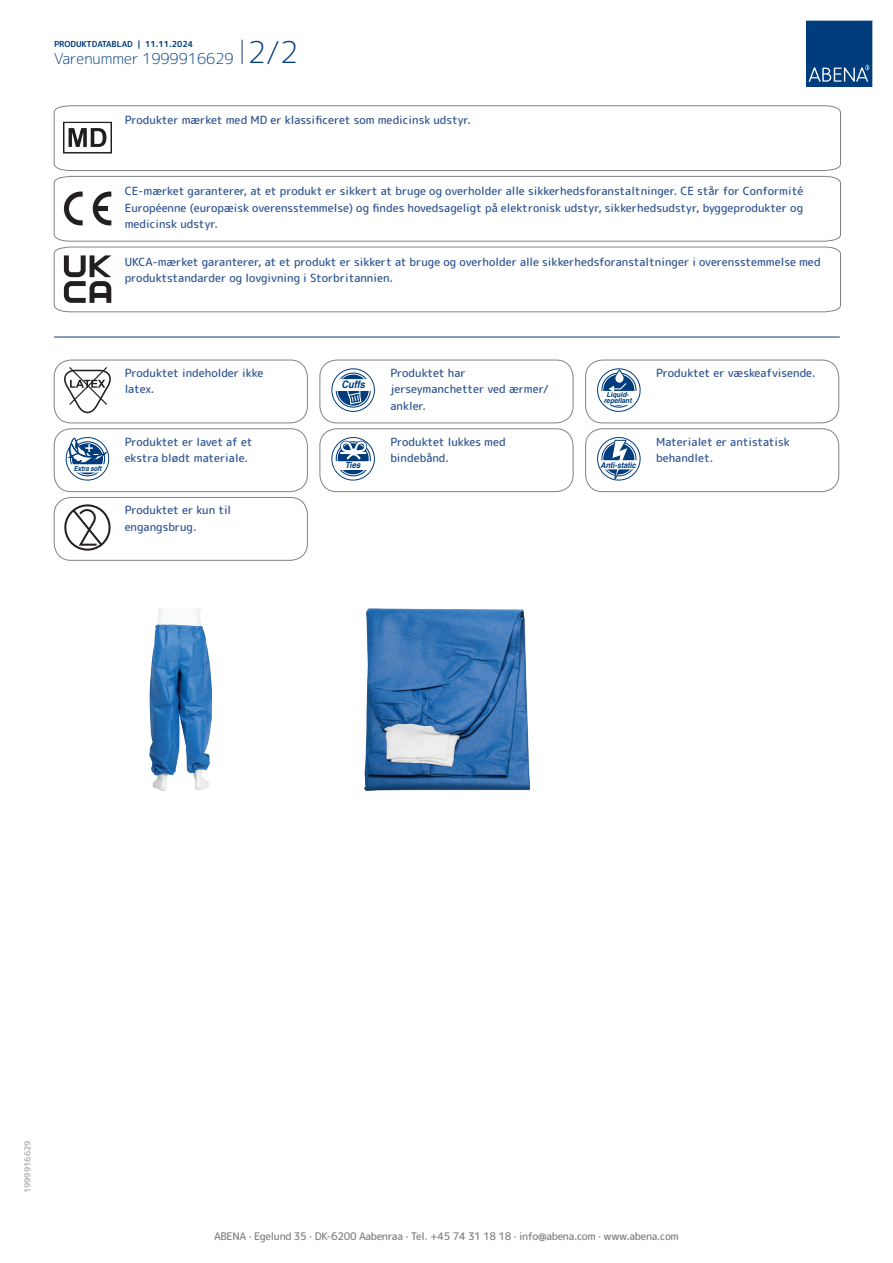
<style>
.page{position:relative;width:893px;height:1263px;background:#fff}
.page>*{position:absolute;margin:0;border:0;box-sizing:border-box;transform-origin:0 0}
.t1{font:300 15px "Rounded Mplus 1 c";color:#013d7d}
.t2{font:500 11.25px/16.5px "Rounded Mplus 1 c";color:#305691}
.t3{font:500 10.5px "Rounded Mplus 1 c";letter-spacing:-.03em;color:#808285}
.t4{font:italic 700 10.2px "Helvetica";letter-spacing:-.005em;color:#013d7d;scale:.9 1}
.t5{font:italic 700 8.55px "Helvetica";color:#013d7d;scale:.9 1}
.t6{font:700 8.25px "Rounded Mplus 1 c";color:#013d7d}
.t7{font:700 8.25px "Rounded Mplus 1 c";color:#b2b3b7}
.t8{font:italic 700 8.1px "Helvetica";letter-spacing:-.005em;color:#013d7d;scale:.9 1}
.t9{font:italic 700 7.05px/5.8px "Helvetica";letter-spacing:-.005em;color:#013d7d;text-align:center;scale:.95 1}
.t10{font:italic 700 7.05px "Helvetica";letter-spacing:-.005em;color:#013d7d;scale:.88 1}
.s1{font-size:30px}
</style>
<div class="page">
<svg style="left:242px;top:40px;width:1px;height:24px"></svg>
<svg style="left:806px;top:20px;width:67px;height:67px;background:#144b86"></svg>
<svg style="left:54px;top:105px;width:787px;height:66px"></svg>
<svg style="left:54px;top:176px;width:787px;height:66px"></svg>
<svg style="left:54px;top:247px;width:787px;height:65px"></svg>
<hr style="left:54px;top:337px;width:785px;height:1px;background:#153f74">
<svg style="left:64px;top:367px;width:47px;height:46px"></svg>
<div style="left:54px;top:360px;width:254px;height:63px;border:1px solid #808285;border-radius:17px"></div>
<svg style="left:331px;top:368px;width:44px;height:44px"></svg>
<div style="left:320px;top:360px;width:253px;height:63px;border:1px solid #808285;border-radius:17px"></div>
<svg style="left:597px;top:368px;width:44px;height:44px"></svg>
<div style="left:585px;top:360px;width:254px;height:63px;border:1px solid #808285;border-radius:17px"></div>
<svg style="left:65px;top:437px;width:45px;height:44px"></svg>
<div style="left:54px;top:429px;width:254px;height:63px;border:1px solid #808285;border-radius:17px"></div>
<svg style="left:331px;top:437px;width:44px;height:44px"></svg>
<div style="left:320px;top:429px;width:253px;height:63px;border:1px solid #808285;border-radius:17px"></div>
<svg style="left:597px;top:437px;width:44px;height:44px"></svg>
<div style="left:585px;top:429px;width:254px;height:63px;border:1px solid #808285;border-radius:17px"></div>
<svg style="left:64px;top:504px;width:47px;height:47px"></svg>
<div style="left:54px;top:497px;width:254px;height:63px;border:1px solid #808285;border-radius:17px"></div>
<img style="left:149px;top:608px;width:63px;height:183px">
<img style="left:365px;top:608px;width:164px;height:183px">
<p class="t6" style="left:54px;top:38px;width:141px">PRODUKTDATABLAD | 11.11.2024</p>
<h1 class="t1" style="left:54px;top:48px;width:246px">Varenummer 1999916629 <span class="s1">2/2</span></h1>
<p class="t2" style="left:125px;top:112px;width:348px">Produkter mærket med MD er klassificeret som medicinsk udstyr.</p>
<p class="t2" style="left:125px;top:183px;width:680px;text-align:justify">CE-mærket garanterer, at et produkt er sikkert at bruge og overholder alle sikkerhedsforanstaltninger. CE står for Conformité Européenne (europæisk overensstemmelse) og findes hovedsageligt på elektronisk udstyr, sikkerhedsudstyr, byggeprodukter og medicinsk udstyr.</p>
<p class="t2" style="left:125px;top:253px;width:697px">UKCA-mærket garanterer, at et produkt er sikkert at bruge og overholder alle sikkerhedsforanstaltninger i overensstemmelse med produktstandarder og lovgivning i Storbritannien.</p>
<p class="t10" style="left:74px;top:462px;width:33px">Extra soft</p>
<p class="t2" style="left:125px;top:364px;width:140px">Produktet indeholder ikke latex.</p>
<p class="t2" style="left:390px;top:364px;width:160px">Produktet har jerseymanchetter ved ærmer/ ankler.</p>
<p class="t4" style="left:341px;top:376px;width:28px">Cuffs</p>
<p class="t2" style="left:125px;top:433px;width:130px">Produktet er lavet af et ekstra blødt materiale.</p>
<p class="t2" style="left:125px;top:502px;width:108px">Produktet er kun til engangsbrug.</p>
<p class="t5" style="left:345px;top:458px;width:18px">Ties</p>
<p class="t2" style="left:390px;top:433px;width:117px">Produktet lukkes med bindebånd.</p>
<p class="t9" style="left:604px;top:391px;width:31px">Liquid&shy;repellant</p>
<p class="t8" style="left:601px;top:458px;width:41px">Anti-static</p>
<p class="t2" style="left:656px;top:364px;width:161px">Produktet er væskeafvisende.</p>
<p class="t2" style="left:656px;top:433px;width:135px">Materialet er antistatisk behandlet.</p>
<p class="t7" style="left:22px;top:1193px;width:54px;rotate:-90deg">1999916629</p>
<p class="t3" style="left:214px;top:1229px;width:466px">ABENA · Egelund 35 · DK-6200 Aabenraa · Tel. +45 74 31 18 18 · info@abena.com · www.abena.com</p>
</div>
